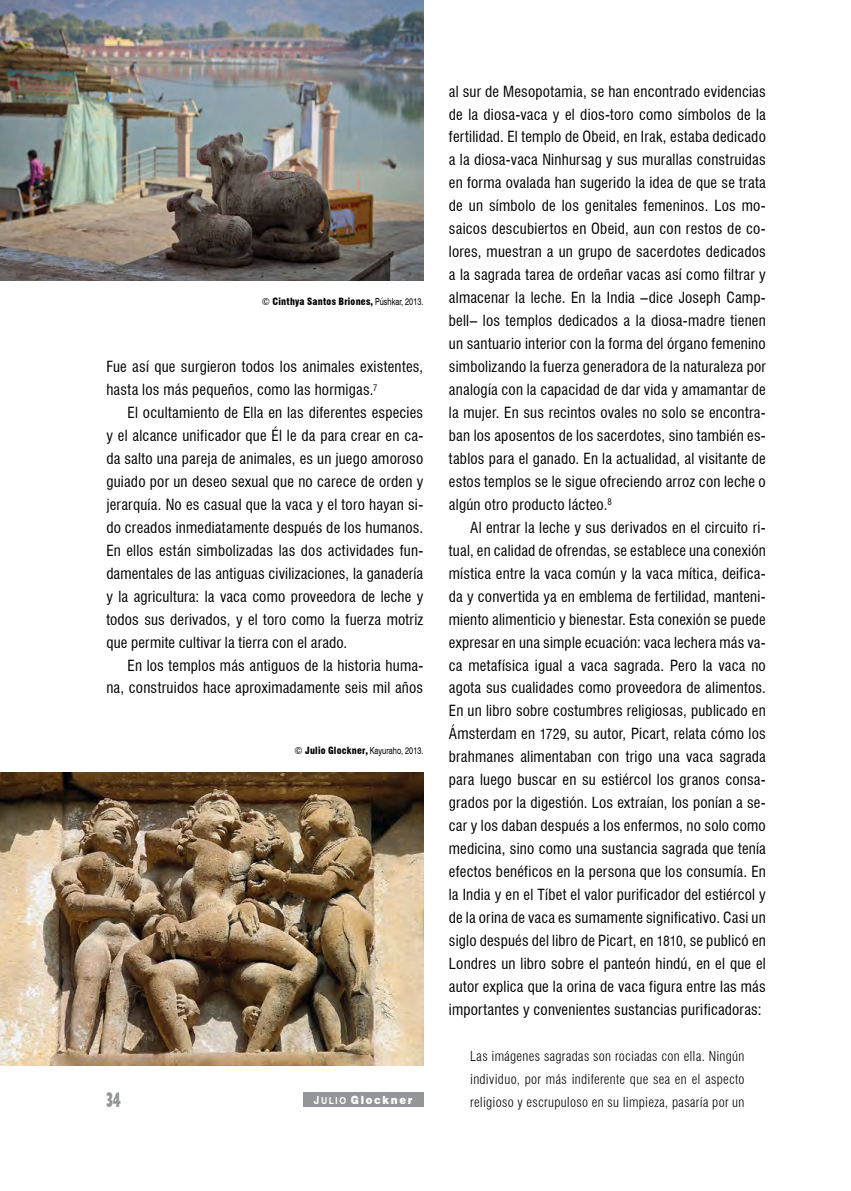
<style>
.page{position:relative;width:851px;height:1191px;background:#fff}
.page>*{position:absolute;margin:0;border:0;box-sizing:border-box;transform-origin:0 0}
.t1{font:700 condensed 21px "Humanist 521 BT Xtra";color:#939598;scale:.75 1}
.t2{font:condensed 15px/23px "Swiss 721 BT";letter-spacing:.015em;color:#000;text-align:justify}
.t3{font:300 condensed 13.5px/23px "Swiss 721 BT";letter-spacing:.02em;color:#000;text-align:justify}
.t4{font:900 11.25px "Swiss 721 BT";letter-spacing:.165em;color:#fff;scale:.9 1}
.t5{font:900 condensed 9.75px "Swiss 721 BT";letter-spacing:.02em;color:#000}
.s1{font-weight:400}
.s2{font-weight:400;font-stretch:normal}
.s3{font-family:"Swiss 721 BT Bold SC850";font-weight:400}
.s4{font-family:"Swiss 721 BT Bold SC850";font-weight:400;font-size:9.6px}
.s5{font-size:13.5px}
</style>
<div class="page">
<img style="left:0;top:0;width:423px;height:281px">
<div style="left:303px;top:1092px;width:120px;height:14px;background:#939598"></div>
<img style="left:0;top:772px;width:423px;height:293px">
<p class="t5" style="left:262px;top:296px;width:163px"><span class="s1">©</span> Cinthya Santos Briones, <span class="s2">Púshkar, 2013.</span></p>
<p class="t2" style="left:106px;top:355px;width:318px">Fue así que surgieron todos los animales existentes, hasta los más pequeños, como las hormigas.<sup>7</sup></p>
<p class="t2" style="left:106px;top:401px;width:318px;text-indent:21px">El ocultamiento de Ella en las diferentes especies y el alcance unificador que Él le da para crear en ca&shy;da salto una pareja de animales, es un juego amoroso guiado por un deseo sexual que no carece de orden y jerarquía. No es casual que la vaca y el toro hayan si&shy;do creados inmediatamente después de los humanos.<br>En ellos están simbolizadas las dos actividades fun&shy;damentales de las antiguas civilizaciones, la ganadería y la agricultura: la vaca como proveedora de leche y todos sus derivados, y el toro como la fuerza motriz que permite cultivar la tierra con el arado.</p>
<p class="t2" style="left:106px;top:653px;width:318px;text-align:right">En los templos más antiguos de la historia huma&shy;na, construidos hace aproximadamente seis mil años</p>
<h1 class="t1" style="left:106px;top:1086px;width:21px">34</h1>
<p class="t5" style="left:294px;top:744px;width:130px"><span class="s1">©</span> Julio Glockner, <span class="s2">Kayuraho, 2013.</span></p>
<p class="t4" style="left:314px;top:1092px;width:111px"><span class="s3">J</span><span class="s4">ulio</span> Glockner</p>
<p class="t2" style="left:449px;top:80px;width:318px">al sur de Mesopotamia, se han encontrado evidencias de la diosa-vaca y el dios-toro como símbolos de la fertilidad. El templo de Obeid, en Irak, estaba dedicado a la diosa-vaca Ninhursag y sus murallas construidas en forma ovalada han sugerido la idea de que se trata de un símbolo de los genitales femeninos. Los mo&shy;saicos descubiertos en Obeid, aun con restos de co&shy;lores, muestran a un grupo de sacerdotes dedicados a la sagrada tarea de ordeñar vacas así como filtrar y almacenar la leche. En la India –dice Joseph Camp&shy;bell– los templos dedicados a la diosa-madre tienen un santuario interior con la forma del órgano femenino simbolizando la fuerza generadora de la naturaleza por analogía con la capacidad de dar vida y amamantar de la mujer. En sus recintos ovales no solo se encontra&shy;ban los aposentos de los sacerdotes, sino también es&shy;tablos para el ganado. En la actualidad, al visitante de estos templos se le sigue ofreciendo arroz con leche o algún otro producto lácteo.<sup>8</sup></p>
<p class="t2" style="left:449px;top:516px;width:318px;text-indent:21px">Al entrar la leche y sus derivados en el circuito ri&shy;tual, en calidad de ofrendas, se establece una conexión mística entre la vaca común y la vaca mítica, deifica&shy;da y convertida ya en emblema de fertilidad, manteni&shy;miento alimenticio y bienestar. Esta conexión se puede expresar en una simple ecuación: vaca lechera más va&shy;ca metafísica igual a vaca sagrada. Pero la vaca no agota sus cualidades como proveedora de alimentos.<br>En un libro sobre costumbres religiosas, publicado en Ámsterdam en <span class="s5">1729</span>, su autor, Picart, relata cómo los brahmanes alimentaban con trigo una vaca sagrada para luego buscar en su estiércol los granos consa&shy;grados por la digestión. Los extraían, los ponían a se&shy;car y los daban después a los enfermos, no solo como medicina, sino como una sustancia sagrada que tenía efectos benéficos en la persona que los consumía. En la India y en el Tíbet el valor purificador del estiércol y de la orina de vaca es sumamente significativo. Casi un siglo después del libro de Picart, en <span class="s5">1810</span>, se publicó en Londres un libro sobre el panteón hindú, en el que el autor explica que la orina de vaca figura entre las más importantes y convenientes sustancias purificadoras:</p>
<p class="t3" style="left:470px;top:1044px;width:276px">Las imágenes sagradas son rociadas con ella. Ningún individuo, por más indiferente que sea en el aspecto religioso y escrupuloso en su limpieza, pasaría por un</p>
</div>
